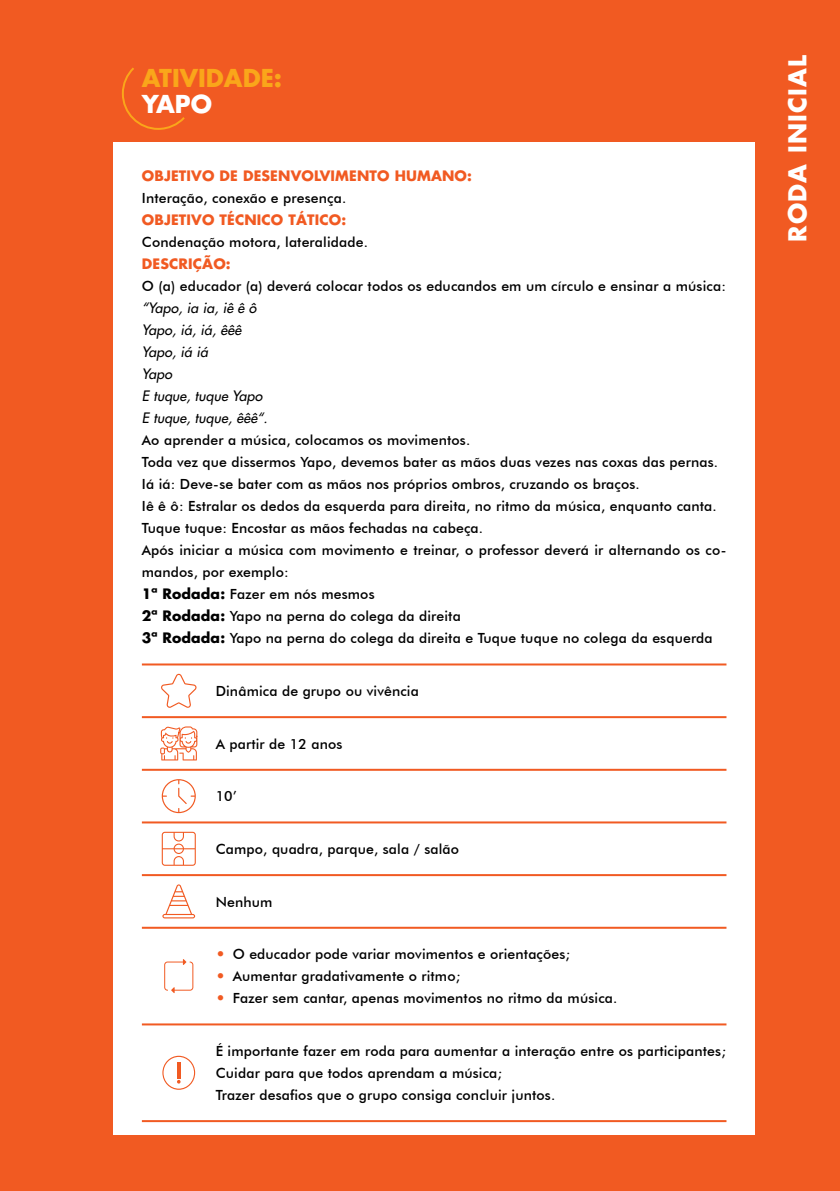
<style>
.page{position:relative;width:840px;height:1191px;background:#fff}
.page>*{position:absolute;margin:0;border:0;box-sizing:border-box;transform-origin:0 0}
.t1{font:700 24px "Futura";letter-spacing:.05em;color:#fff}
.t2{font:700 24px "Futura";color:#faa61a}
.t3{font:500 14px/22px "Futura BT";letter-spacing:.01em;color:#000}
.t4{font:italic 500 14px/22px "Futura Std";letter-spacing:.01em;color:#000}
.t5{font:700 14px "Futura";letter-spacing:.01em;color:#f15a22}
.s1{font-family:"Futura Std";font-weight:700}
.s2{font-family:"Futura Std";font-weight:700;color:#f15a22}
</style>
<div class="page">
<div style="left:0;top:0;width:839px;height:1191px;background:#f15a22"></div>
<div style="left:113px;top:142px;width:641px;height:992px;background:#fff"></div>
<svg style="left:122px;top:67px;width:63px;height:63px"></svg>
<hr style="left:142px;top:663px;width:584px;height:2px;background:#f15a22">
<hr style="left:142px;top:716px;width:584px;height:2px;background:#f15a22">
<hr style="left:142px;top:821px;width:584px;height:2px;background:#f15a22">
<hr style="left:142px;top:769px;width:584px;height:2px;background:#f15a22">
<hr style="left:142px;top:874px;width:584px;height:2px;background:#f15a22">
<hr style="left:142px;top:926px;width:584px;height:2px;background:#f15a22">
<hr style="left:142px;top:1023px;width:584px;height:2px;background:#f15a22">
<hr style="left:142px;top:1120px;width:584px;height:2px;background:#f15a22">
<svg style="left:162px;top:1055px;width:33px;height:34px"></svg>
<svg style="left:164px;top:959px;width:29px;height:34px"></svg>
<svg style="left:162px;top:884px;width:33px;height:34px"></svg>
<svg style="left:162px;top:831px;width:34px;height:34px"></svg>
<svg style="left:162px;top:779px;width:34px;height:34px"></svg>
<svg style="left:161px;top:674px;width:36px;height:34px"></svg>
<svg style="left:160px;top:726px;width:37px;height:34px"></svg>
<h1 class="t2" style="left:142px;top:62px;width:142px">ATIVIDADE:</h1>
<h1 class="t1" style="left:142px;top:88px;width:72px">YAPO</h1>
<p class="t5" style="left:142px;top:167px;width:331px">OBJETIVO DE DESENVOLVIMENTO HUMANO:</p>
<p class="t3" style="left:142px;top:187px;width:206px">Interação, conexão e presença.</p>
<p class="t5" style="left:142px;top:211px;width:206px">OBJETIVO TÉCNICO TÁTICO:</p>
<p class="t3" style="left:142px;top:231px;width:227px">Condenação motora, lateralidade.</p>
<p class="t5" style="left:142px;top:255px;width:90px">DESCRIÇÃO:</p>
<p class="t3" style="left:142px;top:275px;width:585px">O (a) educador (a) deverá colocar todos os educandos em um círculo e ensinar a música:</p>
<p class="t4" style="left:142px;top:297px;width:127px">“Yapo, ia ia, iê ê ô<br>Yapo, iá, iá, êêê<br>Yapo, iá iá<br>Yapo<br>E tuque, tuque Yapo<br>E tuque, tuque, êêê“.</p>
<p class="t3" style="left:142px;top:429px;width:585px">Ao aprender a música, colocamos os movimentos.<br>Toda vez que dissermos Yapo, devemos bater as mãos duas vezes nas coxas das pernas.<br>Iá iá: Deve-se bater com as mãos nos próprios ombros, cruzando os braços.<br>Iê ê ô: Estralar os dedos da esquerda para direita, no ritmo da música, enquanto canta.<br>Tuque tuque: Encostar as mãos fechadas na cabeça.<br>Após iniciar a música com movimento e treinar, o professor deverá ir alternando os co&shy;mandos, por exemplo:<br><span class="s1">1ª Rodada:</span> Fazer em nós mesmos<br><span class="s1">2ª Rodada:</span> Yapo na perna do colega da direita<br><span class="s1">3ª Rodada:</span> Yapo na perna do colega da direita e Tuque tuque no colega da esquerda</p>
<p class="t3" style="left:215px;top:680px;width:205px">Dinâmica de grupo ou vivência</p>
<p class="t3" style="left:215px;top:732px;width:128px">A partir de 12 anos</p>
<p class="t3" style="left:215px;top:785px;width:23px">10’</p>
<p class="t3" style="left:215px;top:838px;width:245px">Campo, quadra, parque, sala / salão</p>
<p class="t3" style="left:215px;top:890px;width:58px">Nenhum</p>
<p class="t3" style="left:215px;top:943px;width:356px"><span class="s2">•</span> O educador pode variar movimentos e orientações;</p>
<p class="t3" style="left:215px;top:965px;width:246px"><span class="s2">•</span> Aumentar gradativamente o ritmo;</p>
<p class="t3" style="left:215px;top:987px;width:403px"><span class="s2">•</span> Fazer sem cantar, apenas movimentos no ritmo da música.</p>
<p class="t3" style="left:215px;top:1040px;width:511px">É importante fazer em roda para aumentar a interação entre os participantes;<br>Cuidar para que todos aprendam a música;<br>Trazer desafios que o grupo consiga concluir juntos.</p>
<h1 class="t1" style="left:781px;top:242px;width:188px;rotate:-90deg">RODA INICIAL</h1>
</div>
